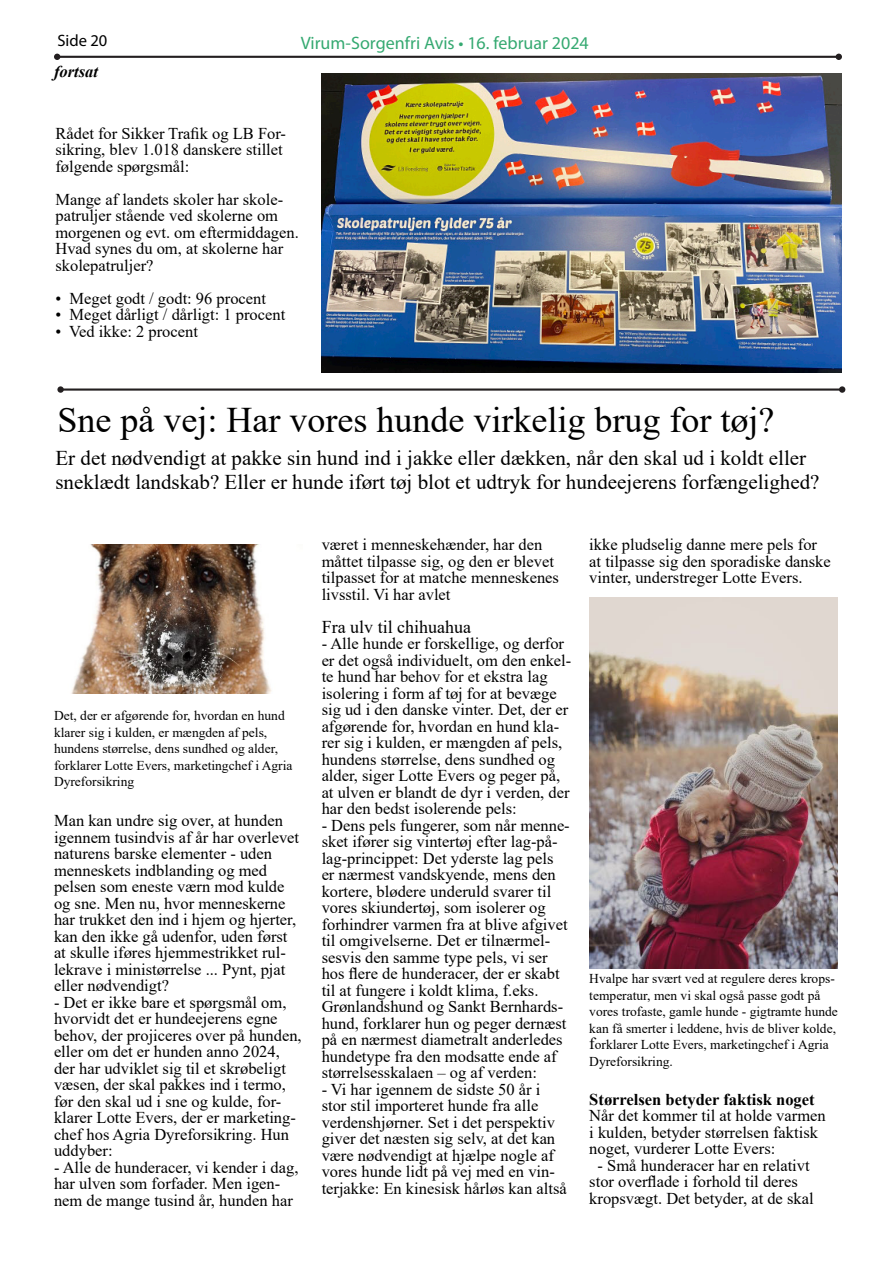
<style>
.page{position:relative;width:893px;height:1263px;background:#fff}
.page>*{position:absolute;margin:0;border:0;box-sizing:border-box;transform-origin:0 0}
.t1{font:36px "Times New Roman";color:#000}
.t2{font:21px/24px "Times New Roman";color:#000}
.t3{font:18px "Myriad Pro";color:#35a971}
.t4{font:18px "Times New Roman";color:#000}
.t5{font:16.5px/16.5px "Times New Roman";color:#000}
.t6{font:700 16.5px "Times New Roman";color:#000}
.t7{font:italic 700 16.5px "Times New Roman";color:#000}
.t8{font:16.5px "Myriad Pro";color:#000}
.t9{font:13.5px/16.5px "Times New Roman";color:#000}
.s1{font-size:16.5px}
</style>
<div class="page">
<hr style="left:57px;top:56px;width:782px;height:2px;background:#231f20">
<svg style="left:54px;top:54px;width:6px;height:6px"></svg>
<svg style="left:836px;top:54px;width:6px;height:6px"></svg>
<img style="left:322px;top:74px;width:520px;height:298px">
<hr style="left:61px;top:388px;width:781px;height:3px;background:#231f20">
<svg style="left:57px;top:386px;width:7px;height:7px"></svg>
<div style="left:839px;top:386px;width:6px;height:7px;background:#231f20;border-radius:50%"></div>
<img style="left:71px;top:545px;width:201px;height:148px">
<img style="left:589px;top:597px;width:248px;height:372px">
<p class="t8" style="left:57px;top:30px;width:51px">Side 20</p>
<p class="t3" style="left:301px;top:32px;width:289px">Virum-Sorgenfri Avis • 16. februar 2024</p>
<p class="t7" style="left:54px;top:60px;width:46px">fortsat</p>
<p class="t5" style="left:55px;top:124px;width:232px">Rådet for Sikker Trafik og LB For&shy;sikring, blev 1.018 danskere stillet følgende spørgsmål:</p>
<p class="t5" style="left:55px;top:190px;width:245px">Mange af landets skoler har skole&shy;patruljer stående ved skolerne om morgenen og evt. om eftermiddagen.<br>Hvad synes du om, at skolerne har skolepatruljer?</p>
<p class="t5" style="left:55px;top:289px;width:212px">• Meget godt / godt: 96 procent</p>
<p class="t5" style="left:55px;top:306px;width:231px">• Meget dårligt / dårligt: 1 procent</p>
<p class="t5" style="left:55px;top:322px;width:144px">• Ved ikke: 2 procent</p>
<p class="t1" style="left:57px;top:394px;width:718px">Sne på vej: Har vores hunde virkelig brug for tøj?</p>
<p class="t2" style="left:55px;top:445px;width:766px">Er det nødvendigt at pakke sin hund ind i jakke eller dækken, når den skal ud i koldt eller sneklædt landskab? Eller er hunde iført tøj blot et udtryk for hundeejerens forfængelighed?</p>
<p class="t9" style="left:54px;top:707px;width:240px">Det, der er afgørende for, hvordan en hund klarer sig i kulden, er mængden af pels, hundens størrelse, dens sundhed og alder, forklarer Lotte Evers, marketingchef i Agria Dyreforsikring</p>
<p class="t5" style="left:54px;top:812px;width:247px">Man kan undre sig over, at hunden igennem tusindvis af år har overlevet naturens barske elementer - uden menneskets indblanding og med pelsen som eneste værn mod kulde og sne. Men nu, hvor menneskerne har trukket den ind i hjem og hjerter, kan den ikke gå udenfor, uden først at skulle iføres hjemmestrikket rul&shy;lekrave i ministørrelse ... Pynt, pjat eller nødvendigt?</p>
<p class="t5" style="left:54px;top:993px;width:249px">- Det er ikke bare et spørgsmål om, hvorvidt det er hundeejerens egne behov, der projiceres over på hunden, eller om det er hunden anno 2024, der har udviklet sig til et skrøbeligt væsen, der skal pakkes ind i termo, før den skal ud i sne og kulde, for&shy;klarer Lotte Evers, der er marketing&shy;chef hos Agria Dyreforsikring. Hun uddyber:</p>
<p class="t5" style="left:54px;top:1158px;width:246px">- Alle de hunderacer, vi kender i dag, har ulven som forfader. Men igen&shy;nem de mange tusind år, hunden har</p>
<p class="t5" style="left:322px;top:536px;width:239px">været i menneskehænder, har den måttet tilpasse sig, og den er blevet tilpasset for at matche menneskenes livsstil. Vi har avlet</p>
<p class="t4" style="left:322px;top:614px;width:151px">Fra ulv til chihuahua</p>
<p class="t5" style="left:322px;top:635px;width:251px">- Alle hunde er forskellige, og derfor er det også individuelt, om den enkel&shy;te hund har behov for et ekstra lag isolering i form af tøj for at bevæge sig ud i den danske vinter. Det, der er afgørende for, hvordan en hund kla&shy;rer sig i kulden, er mængden af pels, hundens størrelse, dens sundhed og alder, siger Lotte Evers og peger på, at ulven er blandt de dyr i verden, der har den bedst isolerende pels:</p>
<p class="t5" style="left:322px;top:816px;width:250px">- Dens pels fungerer, som når menne&shy;sket ifører sig vintertøj efter lag-på&shy;lag-princippet: Det yderste lag pels er nærmest vandskyende, mens den kortere, blødere underuld svarer til vores skiundertøj, som isolerer og forhindrer varmen fra at blive afgivet til omgivelserne. Det er tilnærmel&shy;sesvis den samme type pels, vi ser hos flere de hunderacer, der er skabt til at fungere i koldt klima, f.eks.<br>Grønlandshund og Sankt Bernhards&shy;hund, forklarer hun og peger dernæst på en nærmest diametralt anderledes hundetype fra den modsatte ende af størrelsesskalaen – og af verden:</p>
<p class="t5" style="left:322px;top:1080px;width:247px">- Vi har igennem de sidste 50 år i stor stil importeret hunde fra alle verdenshjørner. Set i det perspektiv giver det næsten sig selv, at det kan være nødvendigt at hjælpe nogle af vores hunde lidt på vej med en vin&shy;terjakke: En kinesisk hårløs kan altså</p>
<p class="t5" style="left:589px;top:536px;width:243px">ikke pludselig danne mere pels for at tilpasse sig den sporadiske danske vinter, understreger Lotte Evers.</p>
<p class="t9" style="left:589px;top:970px;width:250px">Hvalpe har svært ved at regulere deres krops&shy;temperatur, men vi skal også passe godt på vores trofaste, gamle hunde - gigtramte hunde kan få smerter i leddene, hvis de bliver kolde, <span class="s1">f</span>orklarer Lotte Evers, marketingchef i Agria Dyreforsikring.</p>
<p class="t6" style="left:589px;top:1087px;width:227px">Størrelsen betyder faktisk noget</p>
<p class="t5" style="left:589px;top:1107px;width:238px">Når det kommer til at holde varmen i kulden, betyder størrelsen faktisk noget, vurderer Lotte Evers:</p>
<p class="t5" style="left:589px;top:1156px;width:226px;text-indent:8px">- Små hunderacer har en relativt stor overflade i forhold til deres kropsvægt. Det betyder, at de skal</p>
</div>
